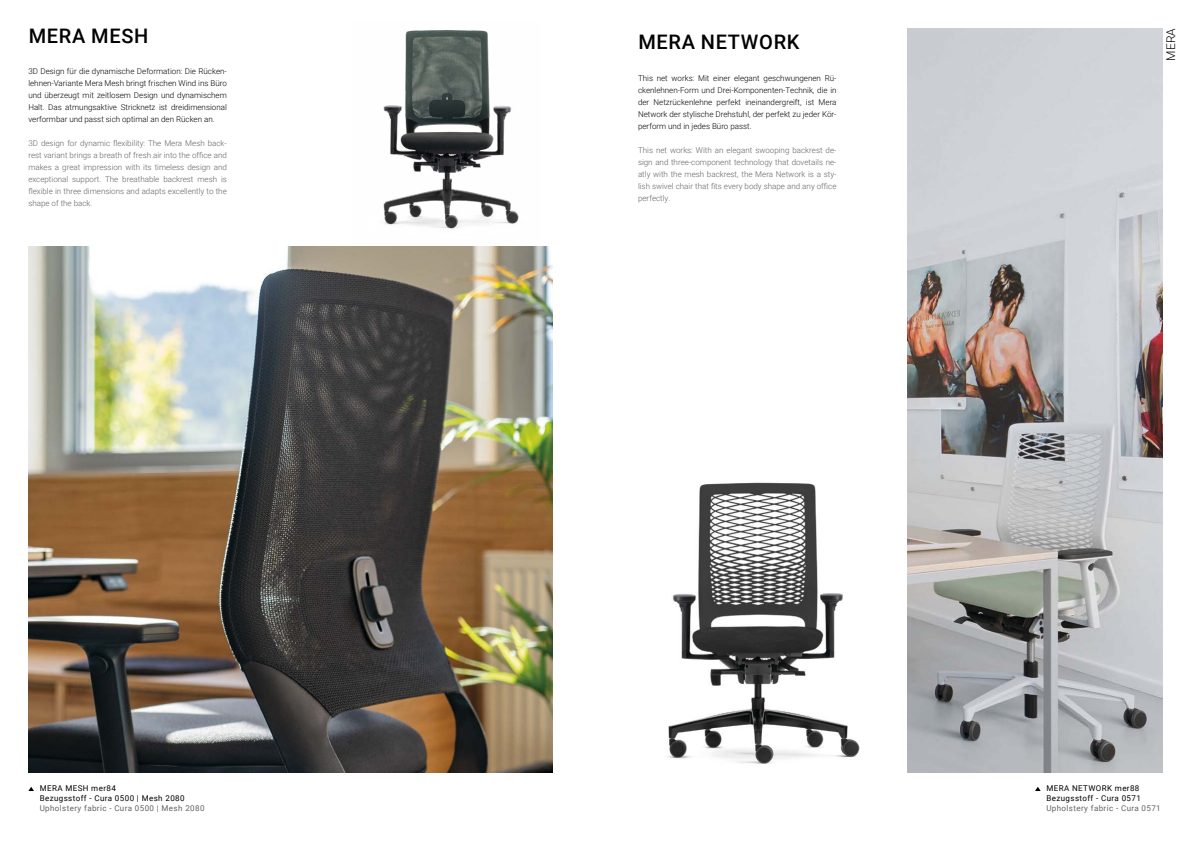
<style>
.page{position:relative;width:1191px;height:842px;background:#fff}
.page>*{position:absolute;margin:0;border:0;box-sizing:border-box;transform-origin:0 0}
.t1{font:500 20px "Roboto";letter-spacing:.035em;color:#000}
.t2{font:300 12px "Roboto";color:#000}
.t3{font:300 8px/12px "Roboto";color:#646363;text-align:justify}
.t4{font:300 8px/12px "Roboto";color:#000;text-align:justify}
.t5{font:8px/10px "Roboto";letter-spacing:.05em;color:#000}
.t6{font:8px "Roboto";letter-spacing:.05em;color:#646363}
</style>
<div class="page">
<img style="left:907px;top:28px;width:255px;height:744px">
<img style="left:668px;top:482px;width:192px;height:282px">
<img style="left:383px;top:30px;width:136px;height:199px">
<img style="left:28px;top:247px;width:525px;height:525px">
<svg style="left:28px;top:787px;width:6px;height:4px"></svg>
<svg style="left:1035px;top:787px;width:5px;height:4px"></svg>
<h1 class="t1" style="left:29px;top:21px;width:121px">MERA MESH</h1>
<p class="t4" style="left:28px;top:65px;width:200px">3D Design für die dynamische Deformation: Die Rücken&shy;lehnen-Variante Mera Mesh bringt frischen Wind ins Büro und überzeugt mit zeitlosem Design und dynamischem Halt. Das atmungsaktive Stricknetz ist dreidimensional verformbar und passt sich optimal an den Rücken an.</p>
<p class="t3" style="left:28px;top:137px;width:200px">3D design for dynamic flexibility: The Mera Mesh back&shy;rest variant brings a breath of fresh air into the office and makes a great impression with its timeless design and exceptional support. The breathable backrest mesh is flexible in three dimensions and adapts excellently to the shape of the back.</p>
<p class="t5" style="left:40px;top:782px;width:146px">MERA MESH mer84<br>Bezugsstoff - Cura 0500 | Mesh 2080</p>
<p class="t6" style="left:40px;top:802px;width:166px">Upholstery fabric - Cura 0500 | Mesh 2080</p>
<h1 class="t1" style="left:638px;top:28px;width:163px">MERA NETWORK</h1>
<p class="t4" style="left:638px;top:72px;width:200px">This net works: Mit einer elegant geschwungenen Rü&shy;ckenlehnen-Form und Drei-Komponenten-Technik, die in der Netzrückenlehne perfekt ineinandergreift, ist Mera Network der stylische Drehstuhl, der perfekt zu jeder Kör&shy;perform und in jedes Büro passt.</p>
<p class="t3" style="left:638px;top:144px;width:200px">This net works: With an elegant swooping backrest de&shy;sign and three-component technology that dovetails ne&shy;atly with the mesh backrest, the Mera Network is a sty&shy;lish swivel chair that fits every body shape and any office perfectly.</p>
<h2 class="t2" style="left:1162px;top:61px;width:34px;rotate:-90deg">MERA</h2>
<p class="t5" style="left:1046px;top:782px;width:96px">MERA NETWORK mer88<br>Bezugsstoff - Cura 0571</p>
<p class="t6" style="left:1046px;top:802px;width:116px">Upholstery fabric - Cura 0571</p>
</div>
